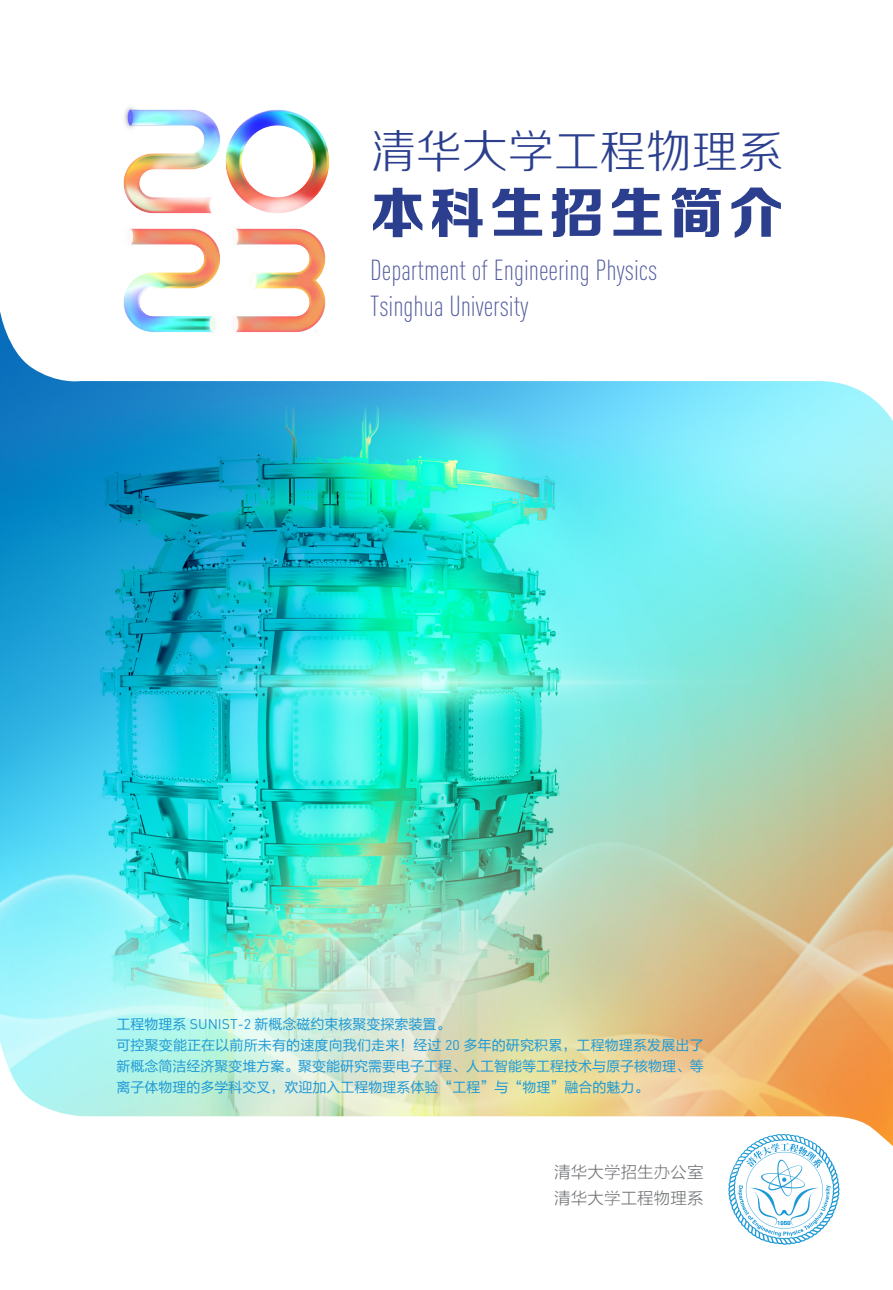
<style>
.page{position:relative;width:893px;height:1290px;background:#fff}
.page>*{position:absolute;margin:0;border:0;box-sizing:border-box;transform-origin:0 0}
.t1{font:54.95px "FZZDHJW GB1 0";letter-spacing:.085em;color:#2b3f8e}
.t2{font:45.5px "FZZXHJW GB1 0";letter-spacing:.01em;color:#2b3f8e}
.t3{font:300 28.53px "DIN Cond";color:#515b9e}
.t4{font:16.62px "FZLTXHK";color:#76787b}
.t5{font:14px/21px "FZLTHJW GB1 0";color:#1d99d6;text-align:justify}
.s1{font-family:"DIN Pro"}
</style>
<div class="page">
<img style="left:0;top:311px;width:893px;height:835px">
<svg style="left:0;top:1007px;width:1px;height:207px"></svg>
<img style="left:727px;top:1132px;width:113px;height:113px">
<img style="left:86px;top:107px;width:264px;height:246px">
<p class="t2" style="left:370px;top:128px;width:415px">清华大学工程物理系</p>
<p class="t1" style="left:370px;top:183px;width:415px">本科生招生简介</p>
<p class="t3" style="left:370px;top:253px;width:289px">Department of Engineering Physics</p>
<p class="t3" style="left:370px;top:289px;width:160px">Tsinghua University</p>
<p class="t5" style="left:116px;top:1014px;width:336px">工程物理系 <span class="s1">SUNIST-2</span> 新概念磁约束核聚变探索装置。</p>
<p class="t5" style="left:116px;top:1035px;width:589px">可控聚变能正在以前所未有的速度向我们走来！经过 <span class="s1">20</span> 多年的研究积累，工程物理系发展出了新概念简洁经济聚变堆方案。聚变能研究需要电子工程、人工智能等工程技术与原子核物理、等离子体物理的多学科交叉，欢迎加入工程物理系体验“工程”与“物理”融合的魅力。</p>
<p class="t4" style="left:554px;top:1163px;width:151px">清华大学招生办公室</p>
<p class="t4" style="left:554px;top:1189px;width:151px">清华大学工程物理系</p>
</div>
